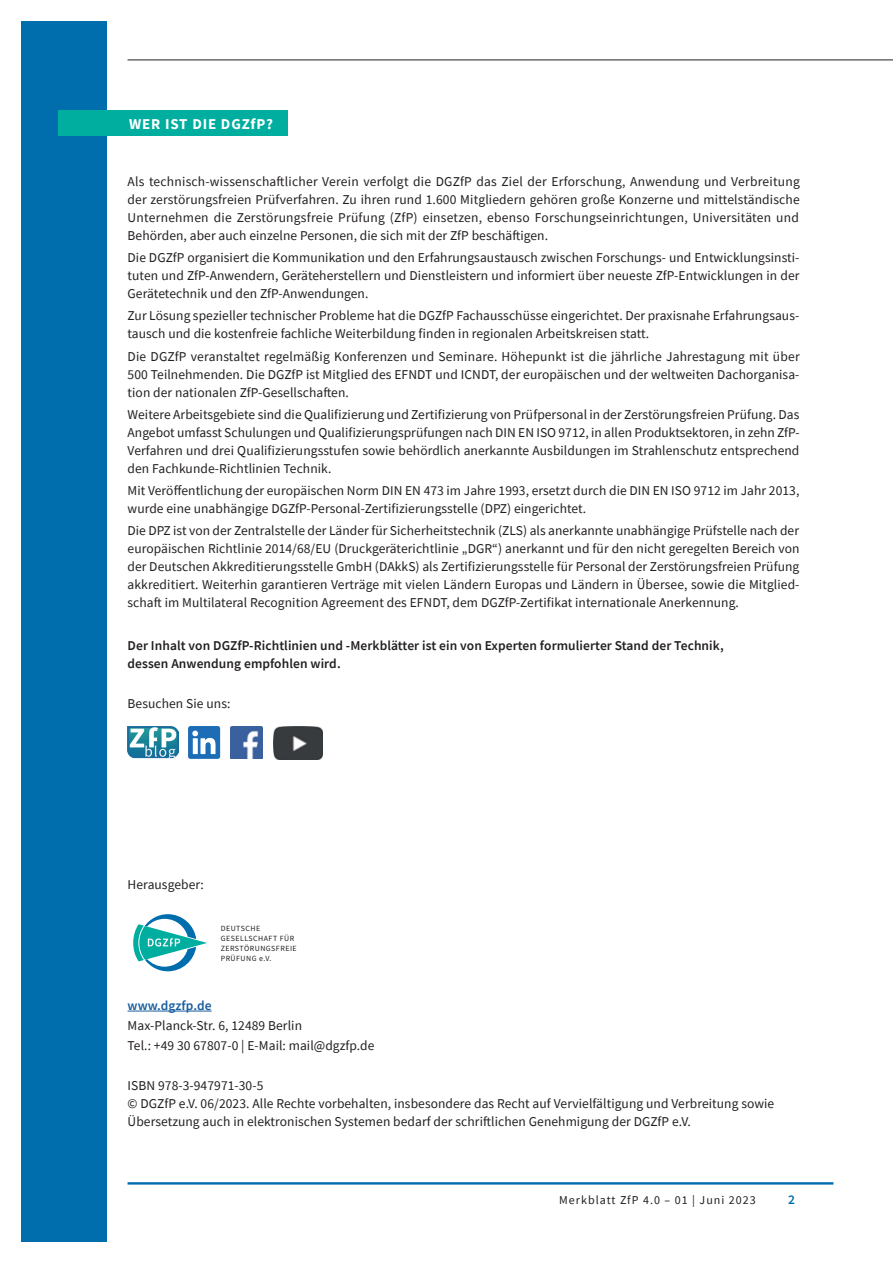
<style>
.page{position:relative;width:893px;height:1263px;background:#fff}
.page>*{position:absolute;margin:0;border:0;box-sizing:border-box;transform-origin:0 0}
.t1{font:700 15px "Source Sans Pro";letter-spacing:.055em;color:#fff}
.t2{font:13.5px/18px "Source Sans Pro";letter-spacing:.005em;color:#231f20;text-align:justify}
.t3{font:600 13.5px/18px "Source Sans Pro";letter-spacing:.005em;color:#231f20}
.t4{font:600 13.5px "Source Sans Pro";letter-spacing:.005em;color:#175d9e}
.t5{font:600 13.5px "Source Sans Pro";color:#006dad}
.t6{font:12px "Source Sans Pro";letter-spacing:.085em;color:#231f20}
.t7{font:7.95px/9.8px "Source Sans Pro";letter-spacing:.06em;color:#231f20}
</style>
<div class="page">
<hr style="left:128px;top:1182px;width:705px;height:2px;background:#006dad">
<div style="left:21px;top:21px;width:85px;height:1221px;background:#006dad"></div>
<hr style="left:128px;top:1011px;width:84px;height:1px;background:#175d9e">
<svg style="left:133px;top:914px;width:74px;height:57px"></svg>
<div style="left:58px;top:111px;width:230px;height:25px;background:#00aea0"></div>
<hr style="left:128px;top:60px;width:765px;height:1px;background:#231f20">
<img style="left:127px;top:727px;width:51px;height:32px">
<img style="left:189px;top:727px;width:31px;height:32px">
<img style="left:230px;top:726px;width:32px;height:33px">
<img style="left:274px;top:726px;width:48px;height:34px">
<p class="t1" style="left:129px;top:114px;width:145px">WER IST DIE DGZfP?</p>
<p class="t2" style="left:128px;top:172px;width:674px">Als technisch-wissenschaftlicher Verein verfolgt die DGZfP das Ziel der Erforschung, Anwendung und Verbreitung der zerstörungsfreien Prüfverfahren. Zu ihren rund 1.600 Mitgliedern gehören große Konzerne und mittelständische Unternehmen die Zerstörungsfreie Prüfung (ZfP) einsetzen, ebenso Forschungseinrichtungen, Universitäten und Behörden, aber auch einzelne Personen, die sich mit der ZfP beschäftigen.</p>
<p class="t2" style="left:128px;top:249px;width:673px">Die DGZfP organisiert die Kommunikation und den Erfahrungsaustausch zwischen Forschungs- und Entwicklungsinsti&shy;tuten und ZfP-Anwendern, Geräteherstellern und Dienstleistern und informiert über neueste ZfP-Entwicklungen in der Gerätetechnik und den ZfP-Anwendungen.</p>
<p class="t2" style="left:128px;top:307px;width:673px">Zur Lösung spezieller technischer Probleme hat die DGZfP Fachausschüsse eingerichtet. Der praxisnahe Erfahrungsaus&shy;tausch und die kostenfreie fachliche Weiterbildung finden in regionalen Arbeitskreisen statt.</p>
<p class="t2" style="left:128px;top:347px;width:674px">Die DGZfP veranstaltet regelmäßig Konferenzen und Seminare. Höhepunkt ist die jährliche Jahrestagung mit über 500 Teilnehmenden. Die DGZfP ist Mitglied des EFNDT und ICNDT, der europäischen und der weltweiten Dachorganisa&shy;tion der nationalen ZfP-Gesellschaften.</p>
<p class="t2" style="left:128px;top:405px;width:674px">Weitere Arbeitsgebiete sind die Qualifizierung und Zertifizierung von Prüfpersonal in der Zerstörungsfreien Prüfung. Das Angebot umfasst Schulungen und Qualifizierungsprüfungen nach DIN EN ISO 9712, in allen Produktsektoren, in zehn ZfP-Verfahren und drei Qualifizierungsstufen sowie behördlich anerkannte Ausbildungen im Strahlenschutz entsprechend den Fachkunde-Richtlinien Technik.</p>
<p class="t2" style="left:128px;top:482px;width:673px">Mit Veröffentlichung der europäischen Norm DIN EN 473 im Jahre 1993, ersetzt durch die DIN EN ISO 9712 im Jahr 2013, wurde eine unabhängige DGZfP-Personal-Zertifizierungsstelle (DPZ) eingerichtet.</p>
<p class="t2" style="left:128px;top:522px;width:673px">Die DPZ ist von der Zentralstelle der Länder für Sicherheitstechnik (ZLS) als anerkannte unabhängige Prüfstelle nach der europäischen Richtlinie 2014/68/EU (Druckgeräterichtlinie „DGR“) anerkannt und für den nicht geregelten Bereich von der Deutschen Akkreditierungsstelle GmbH (DAkkS) als Zertifizierungsstelle für Personal der Zerstörungsfreien Prüfung akkreditiert. Weiterhin garantieren Verträge mit vielen Ländern Europas und Ländern in Übersee, sowie die Mitglied&shy;schaft im Multilateral Recognition Agreement des EFNDT, dem DGZfP-Zertifikat internationale Anerkennung.</p>
<p class="t3" style="left:128px;top:636px;width:598px">Der Inhalt von DGZfP-Richtlinien und -Merkblätter ist ein von Experten formulierter Stand der Technik, dessen Anwendung empfohlen wird.</p>
<p class="t2" style="left:128px;top:694px;width:104px">Besuchen Sie uns:</p>
<p class="t2" style="left:128px;top:875px;width:78px">Herausgeber:</p>
<p class="t7" style="left:221px;top:924px;width:77px">DEUTSCHE<br>GESELLSCHAFT FÜR<br>ZERSTÖRUNGSFREIE<br>PRÜFUNG e.V.</p>
<p class="t4" style="left:128px;top:996px;width:86px">www.dgzfp.de</p>
<p class="t2" style="left:128px;top:1015px;width:248px;line-height:20.1px">Max-Planck-Str. 6, 12489 Berlin<br>Tel.: +49 30 67807-0 | E-Mail: mail@dgzfp.de</p>
<p class="t2" style="left:128px;top:1077px;width:648px;text-align:left">ISBN 978-3-947971-30-5<br>© DGZfP e.V. 06/2023. Alle Rechte vorbehalten, insbesondere das Recht auf Vervielfältigung und Verbreitung sowie<br>Übersetzung auch in elektronischen Systemen bedarf der schriftlichen Genehmigung der DGZfP e.V.</p>
<p class="t6" style="left:559px;top:1192px;width:198px">Merkblatt ZfP 4.0 – 01 | Juni 2023</p>
<p class="t5" style="left:788px;top:1191px;width:8px">2</p>
</div>
